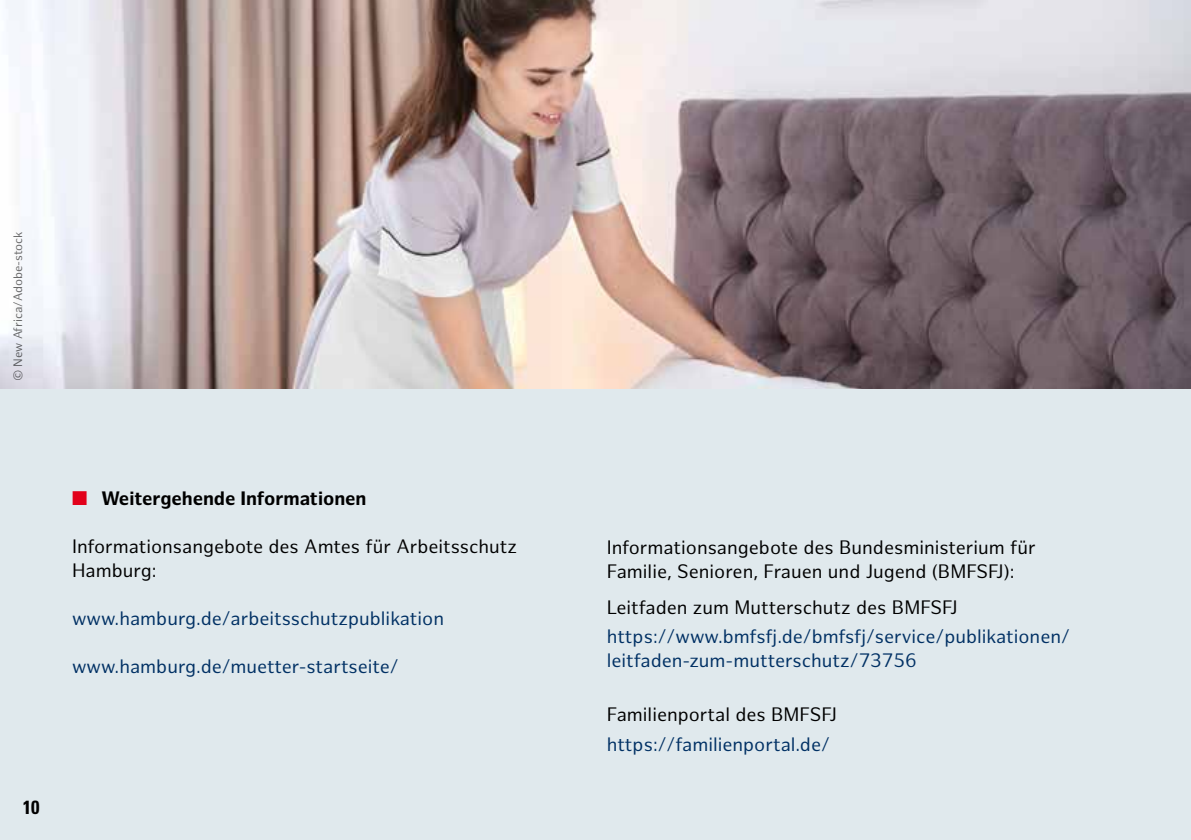
<style>
.page{position:relative;width:1191px;height:840px;background:#fff}
.page>*{position:absolute;margin:0;border:0;box-sizing:border-box;transform-origin:0 0}
.t1{font:19px/24px "Hamburg Sans";color:#000}
.t2{font:19px/24px "Hamburg Sans";color:#003064}
.t3{font:700 19px "Hamburg Sans";color:#000}
.t4{font:700 condensed 19px "Univers LT Std";color:#000}
.t5{font:12px "Hamburg Sans";color:#000}
.s1{color:#e2001a}
</style>
<div class="page">
<div style="left:0;top:0;width:1191px;height:839px;background:#e0e9ed"></div>
<img style="left:0;top:0;width:1191px;height:388px">
<p class="t5" style="left:11px;top:381px;width:151px;rotate:-90deg">© New Africa/Adobe-stock</p>
<p class="t3" style="left:72px;top:486px;width:296px"><span class="s1">■</span> Weitergehende Informationen</p>
<p class="t1" style="left:72px;top:534px;width:446px">Informationsangebote des Amtes für Arbeitsschutz<br>Hamburg:</p>
<p class="t2" style="left:72px;top:606px;width:373px">www.hamburg.de/arbeitsschutzpublikation</p>
<p class="t2" style="left:72px;top:654px;width:328px">www.hamburg.de/muetter-startseite/</p>
<p class="t4" style="left:23px;top:795px;width:18px">10</p>
<p class="t1" style="left:607px;top:536px;width:430px">Informationsangebote des Bundesministerium für<br>Familie, Senioren, Frauen und Jugend (BMFSFJ):</p>
<p class="t1" style="left:607px;top:595px;width:352px">Leitfaden zum Mutterschutz des BMFSFJ</p>
<p class="t2" style="left:607px;top:625px;width:464px">https://www.bmfsfj.de/bmfsfj/service/publikationen/ leitfaden-zum-mutterschutz/73756</p>
<p class="t1" style="left:607px;top:702px;width:232px">Familienportal des BMFSFJ</p>
<p class="t2" style="left:607px;top:732px;width:224px">https://familienportal.de/</p>
</div>
